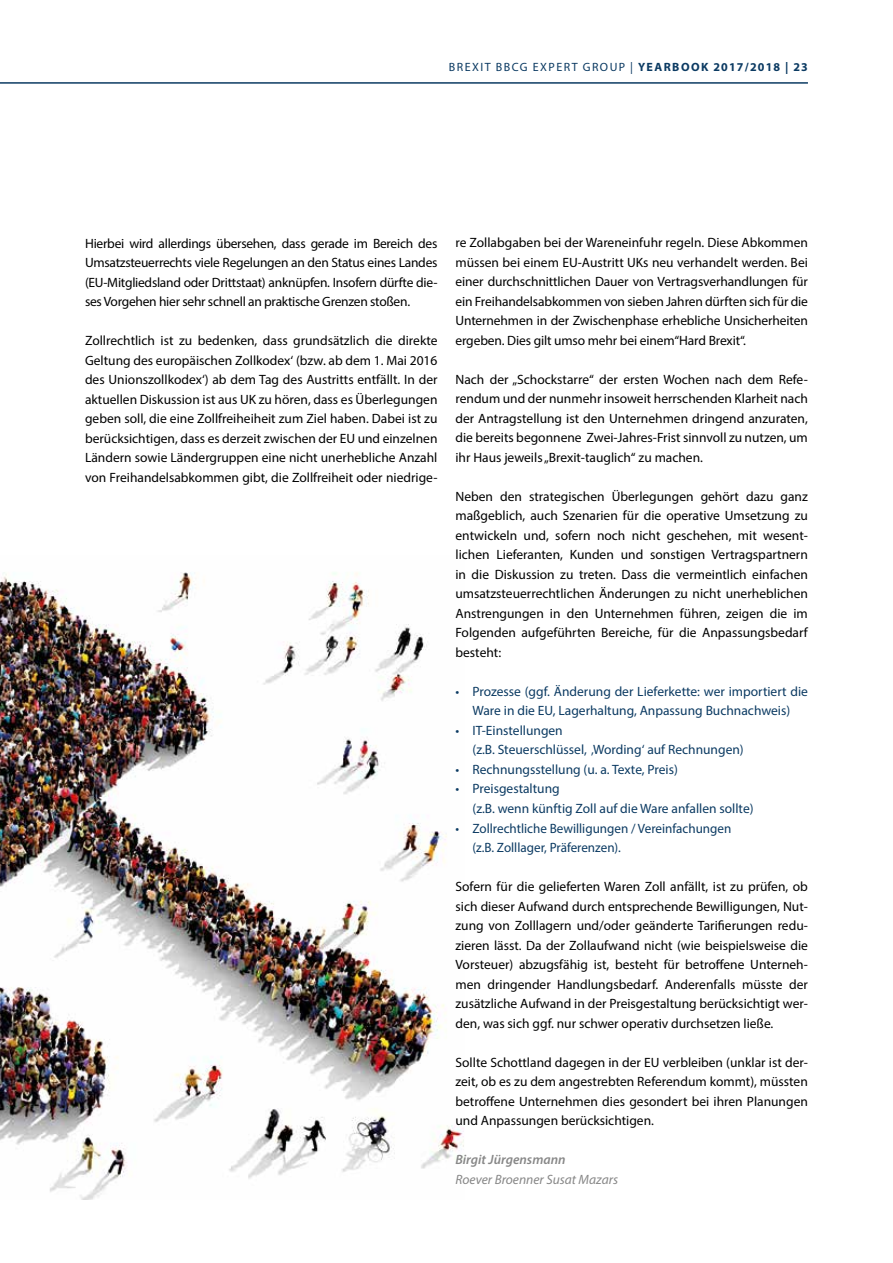
<style>
.page{position:relative;width:893px;height:1263px;background:#fff}
.page>*{position:absolute;margin:0;border:0;box-sizing:border-box;transform-origin:0 0}
.t1{font:13.5px/19.5px "Myriad Pro";color:#000;text-align:justify}
.t2{font:13.5px/19.5px "Myriad Pro";color:#0b3a62}
.t3{font:italic 13.5px "Myriad Pro";color:#878787}
.t4{font:italic 600 13.5px "Myriad Pro";color:#878787}
.t5{font:12px "Myriad Pro";letter-spacing:.12em;color:#0b3a62}
.s1{font-weight:700}
</style>
<div class="page">
<hr style="left:0;top:82px;width:808px;height:2px;background:#0b3a62">
<img style="left:0;top:572px;width:464px;height:627px">
<p class="t5" style="left:449px;top:60px;width:360px">BREXIT BBCG EXPERT GROUP | <span class="s1">YEARBOOK 2017/2018 | 23</span></p>
<p class="t1" style="left:85px;top:233px;width:354px">Hierbei wird allerdings übersehen, dass gerade im Bereich des Umsatzsteuerrechts viele Regelungen an den Status eines Landes (EU-Mitgliedsland oder Drittstaat) anknüpfen. Insofern dürfte die&shy;ses Vorgehen hier sehr schnell an praktische Grenzen stoßen.</p>
<p class="t1" style="left:85px;top:330px;width:354px">Zollrechtlich ist zu bedenken, dass grundsätzlich die direkte Geltung des europäischen Zollkodex‘ (bzw. ab dem 1. Mai 2016 des Unionszollkodex‘) ab dem Tag des Austritts entfällt. In der aktuellen Diskussion ist aus UK zu hören, dass es Überlegungen geben soll, die eine Zollfreiheiheit zum Ziel haben. Dabei ist zu berücksichtigen, dass es derzeit zwischen der EU und einzelnen Ländern sowie Ländergruppen eine nicht unerhebliche Anzahl von Freihandelsabkommen gibt, die Zollfreiheit oder niedrige-</p>
<p class="t1" style="left:455px;top:233px;width:354px">re Zollabgaben bei der Wareneinfuhr regeln. Diese Abkommen müssen bei einem EU-Austritt UKs neu verhandelt werden. Bei einer durchschnittlichen Dauer von Vertragsverhandlungen für ein Freihandelsabkommen von sieben Jahren dürften sich für die Unternehmen in der Zwischenphase erhebliche Unsicherheiten ergeben. Dies gilt umso mehr bei einem“Hard Brexit“.</p>
<p class="t1" style="left:455px;top:369px;width:354px">Nach der „Schockstarre“ der ersten Wochen nach dem Refe&shy;rendum und der nunmehr insoweit herrschenden Klarheit nach der Antragstellung ist den Unternehmen dringend anzuraten, die bereits begonnene Zwei-Jahres-Frist sinnvoll zu nutzen, um ihr Haus jeweils „Brexit-tauglich“ zu machen.</p>
<p class="t1" style="left:455px;top:486px;width:354px">Neben den strategischen Überlegungen gehört dazu ganz maßgeblich, auch Szenarien für die operative Umsetzung zu entwickeln und, sofern noch nicht geschehen, mit wesent&shy;lichen Lieferanten, Kunden und sonstigen Vertragspartnern in die Diskussion zu treten. Dass die vermeintlich einfachen umsatzsteuerrechtlichen Änderungen zu nicht unerheblichen Anstrengungen in den Unternehmen führen, zeigen die im Folgenden aufgeführten Bereiche, für die Anpassungsbedarf besteht:</p>
<p class="t2" style="left:455px;top:681px;width:354px;text-align:center">• Prozesse (ggf. Änderung der Lieferkette: wer importiert die<br>Ware in die EU, Lagerhaltung, Anpassung Buchnachweis)</p>
<p class="t2" style="left:472px;top:720px;width:273px;text-indent:-17px">• IT-Einstellungen<br>(z.B. Steuerschlüssel, ‚Wording‘ auf Rechnungen)</p>
<p class="t2" style="left:455px;top:759px;width:224px">• Rechnungsstellung (u. a. Texte, Preis)</p>
<p class="t2" style="left:472px;top:779px;width:283px;text-indent:-17px">• Preisgestaltung<br>(z.B. wenn künftig Zoll auf die Ware anfallen sollte)</p>
<p class="t2" style="left:472px;top:818px;width:260px;text-indent:-17px">• Zollrechtliche Bewilligungen / Vereinfachungen (z.B. Zolllager, Präferenzen).</p>
<p class="t1" style="left:455px;top:877px;width:354px">Sofern für die gelieferten Waren Zoll anfällt, ist zu prüfen, ob sich dieser Aufwand durch entsprechende Bewilligungen, Nut&shy;zung von Zolllagern und/oder geänderte Tarifierungen redu&shy;zieren lässt. Da der Zollaufwand nicht (wie beispielsweise die Vorsteuer) abzugsfähig ist, besteht für betroffene Unterneh&shy;men dringender Handlungsbedarf. Anderenfalls müsste der zusätzliche Aufwand in der Preisgestaltung berücksichtigt wer&shy;den, was sich ggf. nur schwer operativ durchsetzen ließe.</p>
<p class="t1" style="left:455px;top:1052px;width:354px">Sollte Schottland dagegen in der EU verbleiben (unklar ist der&shy;zeit, ob es zu dem angestrebten Referendum kommt), müssten betroffene Unternehmen dies gesondert bei ihren Planungen und Anpassungen berücksichtigen.</p>
<p class="t4" style="left:455px;top:1151px;width:112px">Birgit Jürgensmann</p>
<p class="t3" style="left:455px;top:1171px;width:164px">Roever Broenner Susat Mazars</p>
</div>
